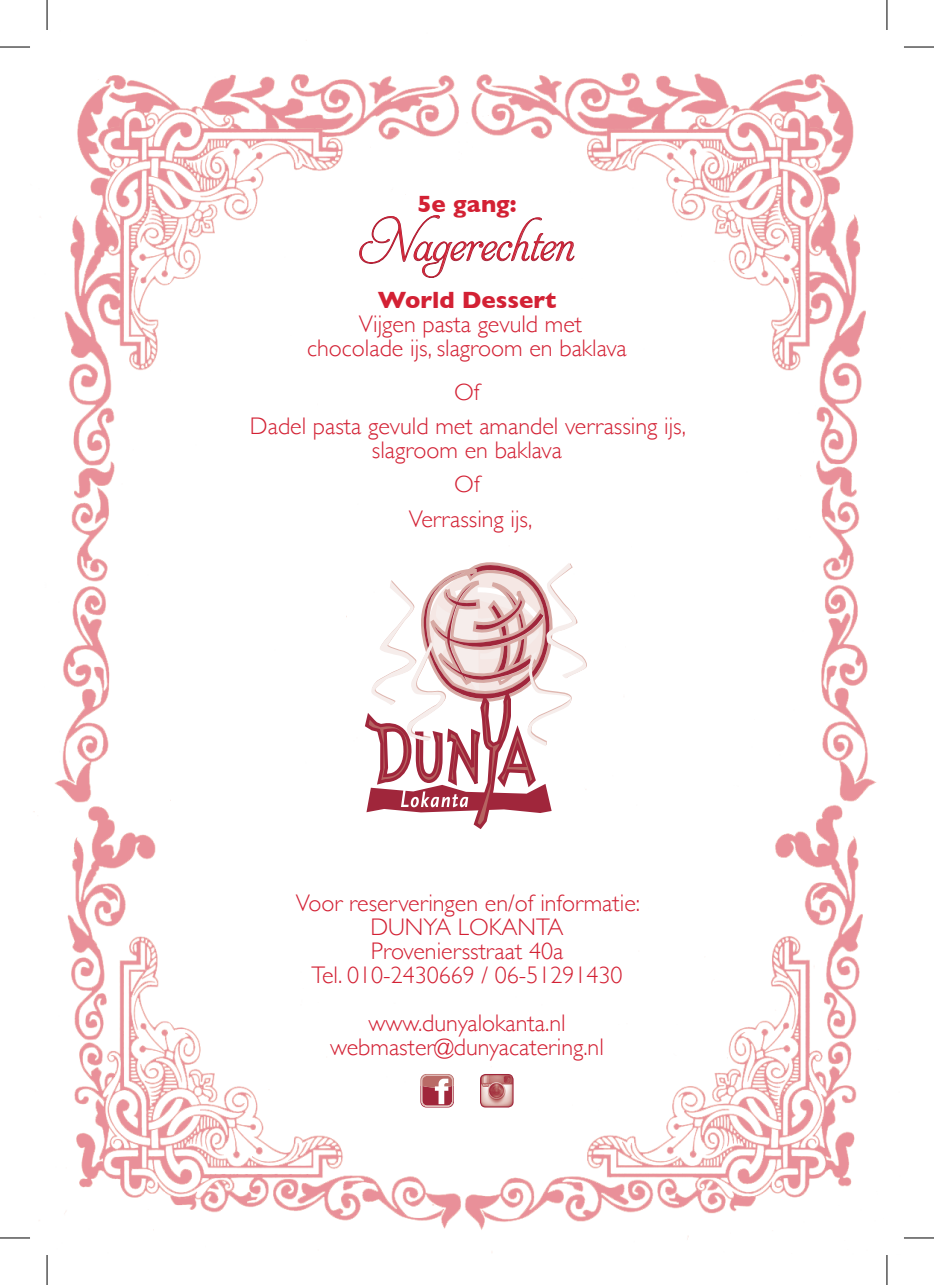
<style>
.page{position:relative;width:934px;height:1285px;background:#fff}
.page>*{position:absolute;margin:0;border:0;box-sizing:border-box;transform-origin:0 0}
.t1{font:36px "Aphrodite Slim Text";color:#d32134}
.t2{font:300 24px/24px "Gill Sans";color:#d32134;text-align:center}
.t3{font:700 24px "Gill Sans";color:#d32134}
</style>
<div class="page">
<img style="left:33px;top:72px;width:844px;height:1181px">
<svg style="left:363px;top:556px;width:226px;height:275px"></svg>
<svg style="left:356px;top:215px;width:218px;height:63px"></svg>
<svg style="left:420px;top:1074px;width:34px;height:33px"></svg>
<img style="left:480px;top:1074px;width:32px;height:33px">
<div style="left:480px;top:1074px;width:33px;height:33px;border:1px solid #a0263b;border-radius:5px"></div>
<hr style="left:0;top:47px;width:30px;height:1px;background:#000">
<hr style="left:903px;top:47px;width:30px;height:1px;background:#000">
<hr style="left:0;top:1237px;width:30px;height:1px;background:#000">
<hr style="left:903px;top:1237px;width:30px;height:1px;background:#000">
<hr style="left:47px;top:0;width:1px;height:30px;background:#000">
<hr style="left:47px;top:1255px;width:1px;height:30px;background:#000">
<hr style="left:886px;top:0;width:1px;height:30px;background:#000">
<hr style="left:886px;top:1255px;width:1px;height:30px;background:#000">
<p class="t3" style="left:417px;top:185px;width:101px">5e gang:</p>
<h1 class="t1" style="left:359px;top:227px;width:216px">Nagerechten</h1>
<p class="t3" style="left:377px;top:281px;width:180px">World Dessert</p>
<p class="t2" style="left:307px;top:311px;width:321px">Vijgen pasta gevuld met chocolade ijs, slagroom en baklava</p>
<p class="t2" style="left:250px;top:374px;width:437px;line-height:34px">Of<br>Dadel pasta gevuld met amandel verrassing ijs,</p>
<p class="t2" style="left:372px;top:432px;width:191px;line-height:34px">slagroom en baklava<br>Of<br>Verrassing ijs,</p>
<p class="t2" style="left:296px;top:889px;width:345px">Voor reserveringen en/of informatie:<br>DUNYA LOKANTA<br>Proveniersstraat 40a<br>Tel. 010-2430669 / 06-51291430</p>
<p class="t2" style="left:330px;top:1009px;width:275px">www.dunyalokanta.nl webmaster@dunyacatering.nl</p>
</div>
